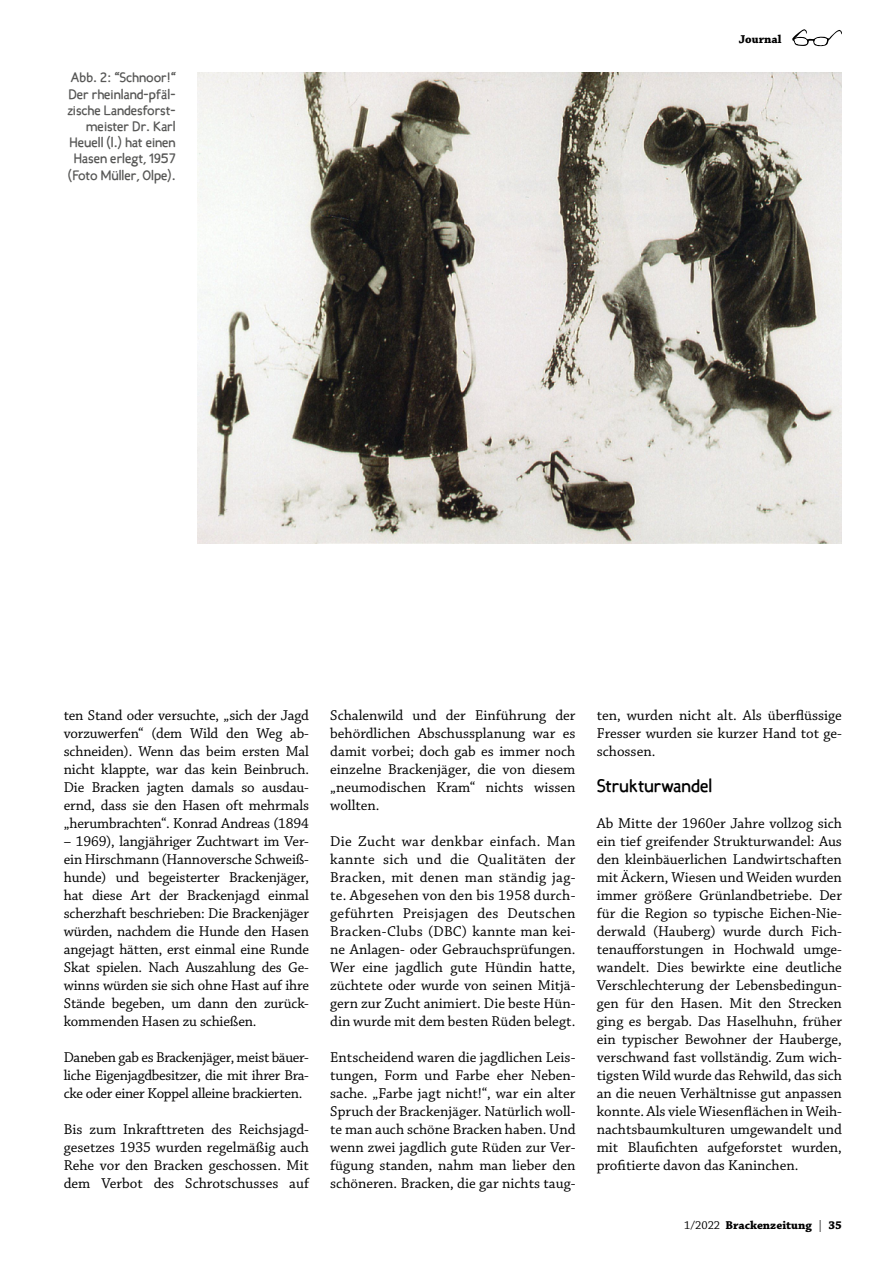
<style>
.page{position:relative;width:893px;height:1263px;background:#fff}
.page>*{position:absolute;margin:0;border:0;box-sizing:border-box;transform-origin:0 0}
.t1{font:700 18px "Candela";color:#000}
.t2{font:15px/18px "Chaparral Pro";color:#000;text-align:justify}
.t3{font:700 13.5px/16.2px "Candela";color:#575756;text-align:right}
.t4{font:700 12px "Chaparral Pro";color:#000}
.s1{font-weight:400}
</style>
<div class="page">
<img style="left:197px;top:72px;width:645px;height:472px">
<svg style="left:792px;top:29px;width:50px;height:18px"></svg>
<p class="t3" style="left:67px;top:70px;width:110px">Abb. 2: “Schnoor!“<br>Der rheinland-pfäl&shy;zische Landesforst&shy;meister Dr. Karl<br>Heuell (l.) hat einen<br>Hasen erlegt, 1957 (Foto Müller, Olpe).</p>
<p class="t4" style="left:739px;top:32px;width:44px">Journal</p>
<p class="t2" style="left:64px;top:707px;width:247px">ten Stand oder versuchte, „sich der Jagd vorzuwerfen“ (dem Wild den Weg ab&shy;schneiden). Wenn das beim ersten Mal nicht klappte, war das kein Beinbruch.<br>Die Bracken jagten damals so ausdau&shy;ernd, dass sie den Hasen oft mehrmals „herumbrachten“. Konrad Andreas (1894</p>
<p class="t2" style="left:64px;top:833px;width:247px">– 1969), langjähriger Zuchtwart im Ver&shy;ein Hirschmann (Hannoversche Schweiß&shy;hunde) und begeisterter Brackenjäger, hat diese Art der Brackenjagd einmal scherzhaft beschrieben: Die Brackenjäger würden, nachdem die Hunde den Hasen angejagt hätten, erst einmal eine Runde Skat spielen. Nach Auszahlung des Ge&shy;winns würden sie sich ohne Hast auf ihre Stände begeben, um dann den zurück&shy;kommenden Hasen zu schießen.</p>
<p class="t2" style="left:64px;top:1049px;width:247px">Daneben gab es Brackenjäger, meist bäuer&shy;liche Eigenjagdbesitzer, die mit ihrer Bra&shy;cke oder einer Koppel alleine brackierten.</p>
<p class="t2" style="left:64px;top:1121px;width:247px">Bis zum Inkrafttreten des Reichsjagd&shy;gesetzes 1935 wurden regelmäßig auch Rehe vor den Bracken geschossen. Mit dem Verbot des Schrotschusses auf</p>
<p class="t2" style="left:330px;top:707px;width:247px">Schalenwild und der Einführung der behördlichen Abschussplanung war es damit vorbei; doch gab es immer noch einzelne Brackenjäger, die von diesem „neumodischen Kram“ nichts wissen wollten.</p>
<p class="t2" style="left:330px;top:833px;width:247px">Die Zucht war denkbar einfach. Man kannte sich und die Qualitäten der Bracken, mit denen man ständig jag&shy;te. Abgesehen von den bis 1958 durch&shy;geführten Preisjagen des Deutschen Bracken-Clubs (DBC) kannte man kei&shy;ne Anlagen- oder Gebrauchsprüfungen.<br>Wer eine jagdlich gute Hündin hatte, züchtete oder wurde von seinen Mitjä&shy;gern zur Zucht animiert. Die beste Hün&shy;din wurde mit dem besten Rüden belegt.</p>
<p class="t2" style="left:330px;top:1049px;width:247px">Entscheidend waren die jagdlichen Leis&shy;tungen, Form und Farbe eher Neben&shy;sache. „Farbe jagt nicht!“, war ein alter Spruch der Brackenjäger. Natürlich woll&shy;te man auch schöne Bracken haben. Und wenn zwei jagdlich gute Rüden zur Ver&shy;fügung standen, nahm man lieber den schöneren. Bracken, die gar nichts taug-</p>
<p class="t2" style="left:597px;top:707px;width:247px">ten, wurden nicht alt. Als überflüssige Fresser wurden sie kurzer Hand tot ge&shy;schossen.</p>
<p class="t1" style="left:597px;top:774px;width:117px">Strukturwandel</p>
<p class="t2" style="left:597px;top:815px;width:247px">Ab Mitte der 1960er Jahre vollzog sich ein tief greifender Strukturwandel: Aus den kleinbäuerlichen Landwirtschaften mit Äckern, Wiesen und Weiden wurden immer größere Grünlandbetriebe. Der für die Region so typische Eichen-Nie&shy;derwald (Hauberg) wurde durch Fich&shy;tenaufforstungen in Hochwald umge&shy;wandelt. Dies bewirkte eine deutliche Verschlechterung der Lebensbedingun&shy;gen für den Hasen. Mit den Strecken ging es bergab. Das Haselhuhn, früher ein typischer Bewohner der Hauberge, verschwand fast vollständig. Zum wich&shy;tigsten Wild wurde das Rehwild, das sich an die neuen Verhältnisse gut anpassen konnte. Als viele Wiesenflächen in Weih&shy;nachtsbaumkulturen umgewandelt und mit Blaufichten aufgeforstet wurden, profitierte davon das Kaninchen.</p>
<p class="t4" style="left:684px;top:1218px;width:159px"><span class="s1">1/2022</span> Brackenzeitung <span class="s1">|</span> 35</p>
</div>
